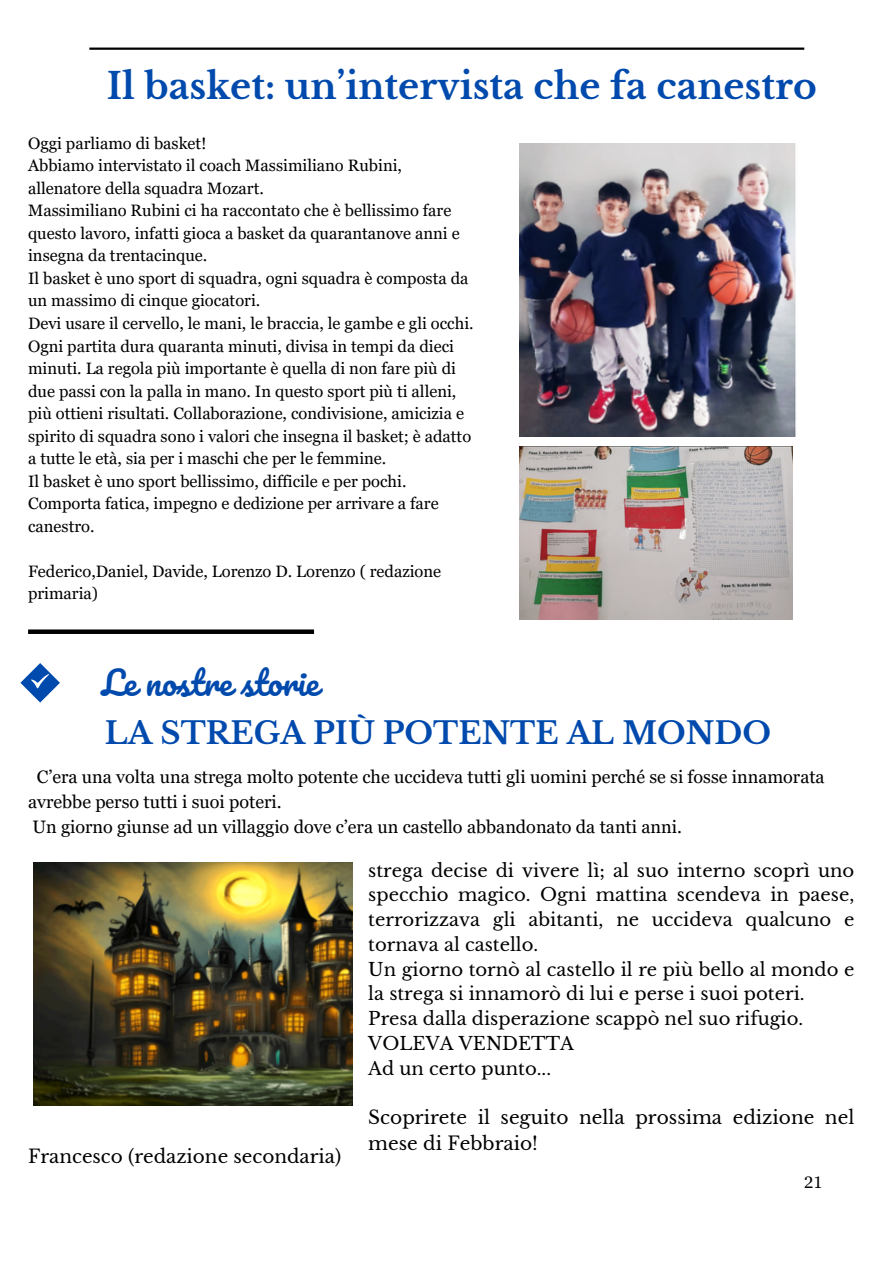
<style>
.page{position:relative;width:894px;height:1264px;background:#fff}
.page>*{position:absolute;margin:0;border:0;box-sizing:border-box;transform-origin:0 0}
.t1{font:700 36px "Libre Baskerville";color:#004aad}
.t2{font:33px "Pacifico";color:#004aad}
.t3{font:700 30.45px "Libre Baskerville";color:#004aad}
.t4{font:18.6px/25.8px "Libre Baskerville";color:#000}
.t5{font:18.45px "Libre Baskerville";color:#000}
.t6{font:18px/24.8px "Libre Baskerville";color:#000}
.t7{font:18px/24.8px "Georgia Pro";color:#000}
.t8{font:16.5px/22.5px "Georgia Pro";color:#000}
</style>
<div class="page">
<img style="left:519px;top:144px;width:277px;height:292px">
<img style="left:519px;top:446px;width:272px;height:173px">
<hr style="left:89px;top:48px;width:715px;height:2px;background:#000">
<svg style="left:20px;top:663px;width:40px;height:39px"></svg>
<img style="left:34px;top:862px;width:318px;height:243px">
<div style="left:28px;top:629px;width:286px;height:5px;background:#000"></div>
<p class="t1" style="left:107px;top:64px;width:711px">Il basket: un’intervista che fa canestro</p>
<h1 class="t8" style="left:28px;top:132px;width:180px">Oggi parliamo di basket!</h1>
<p class="t8" style="left:28px;top:154px;width:375px">Abbiamo intervistato il coach Massimiliano Rubini,</p>
<p class="t8" style="left:28px;top:177px;width:237px">allenatore della squadra Mozart.</p>
<p class="t8" style="left:28px;top:199px;width:433px">Massimiliano Rubini ci ha raccontato che è bellissimo fare questo lavoro, infatti gioca a basket da quarantanove anni e insegna da trentacinque.</p>
<p class="t8" style="left:28px;top:267px;width:442px">Il basket è uno sport di squadra, ogni squadra è composta da un massimo di cinque giocatori.</p>
<p class="t8" style="left:28px;top:312px;width:447px">Devi usare il cervello, le mani, le braccia, le gambe e gli occhi.<br>Ogni partita dura quaranta minuti, divisa in tempi da dieci minuti. La regola più importante è quella di non fare più di due passi con la palla in mano. In questo sport più ti alleni, più ottieni risultati. Collaborazione, condivisione, amicizia e spirito di squadra sono i valori che insegna il basket; è adatto a tutte le età, sia per i maschi che per le femmine.</p>
<p class="t8" style="left:28px;top:469px;width:380px">Il basket è uno sport bellissimo, difficile e per pochi.</p>
<p class="t8" style="left:28px;top:492px;width:412px">Comporta fatica, impegno e dedizione per arrivare a fare</p>
<p class="t8" style="left:28px;top:514px;width:68px">canestro.</p>
<p class="t8" style="left:28px;top:559px;width:414px">Federico,Daniel, Davide, Lorenzo D. Lorenzo ( redazione primaria)</p>
<p class="t2" style="left:102px;top:665px;width:218px">Le nostre storie</p>
<h2 class="t3" style="left:105px;top:715px;width:667px">LA STREGA PIÙ POTENTE AL MONDO</h2>
<p class="t7" style="left:28px;top:764px;width:797px;text-indent:9px">C’era una volta una strega molto potente che uccideva tutti gli uomini perché se si fosse innamorata avrebbe perso tutti i suoi poteri.<br>Un giorno giunse ad un villaggio dove c’era un castello abbandonato da tanti anni.</p>
<p class="t6" style="left:368px;top:858px;width:487px">strega decise di vivere lì; al suo interno scoprì uno specchio magico. Ogni mattina scendeva in paese, terrorizzava gli abitanti, ne uccideva qualcuno e tornava al castello.<br>Un giorno tornò al castello il re più bello al mondo e la strega si innamorò di lui e perse i suoi poteri.<br>Presa dalla disperazione scappò nel suo rifugio.<br>VOLEVA VENDETTA<br>Ad un certo punto...</p>
<p class="t4" style="left:368px;top:1104px;width:487px">Scoprirete il seguito nella prossima edizione nel mese di Febbraio!</p>
<p class="t5" style="left:28px;top:1144px;width:314px">Francesco (redazione secondaria)</p>
<p class="t8" style="left:804px;top:1171px;width:20px">21</p>
</div>
